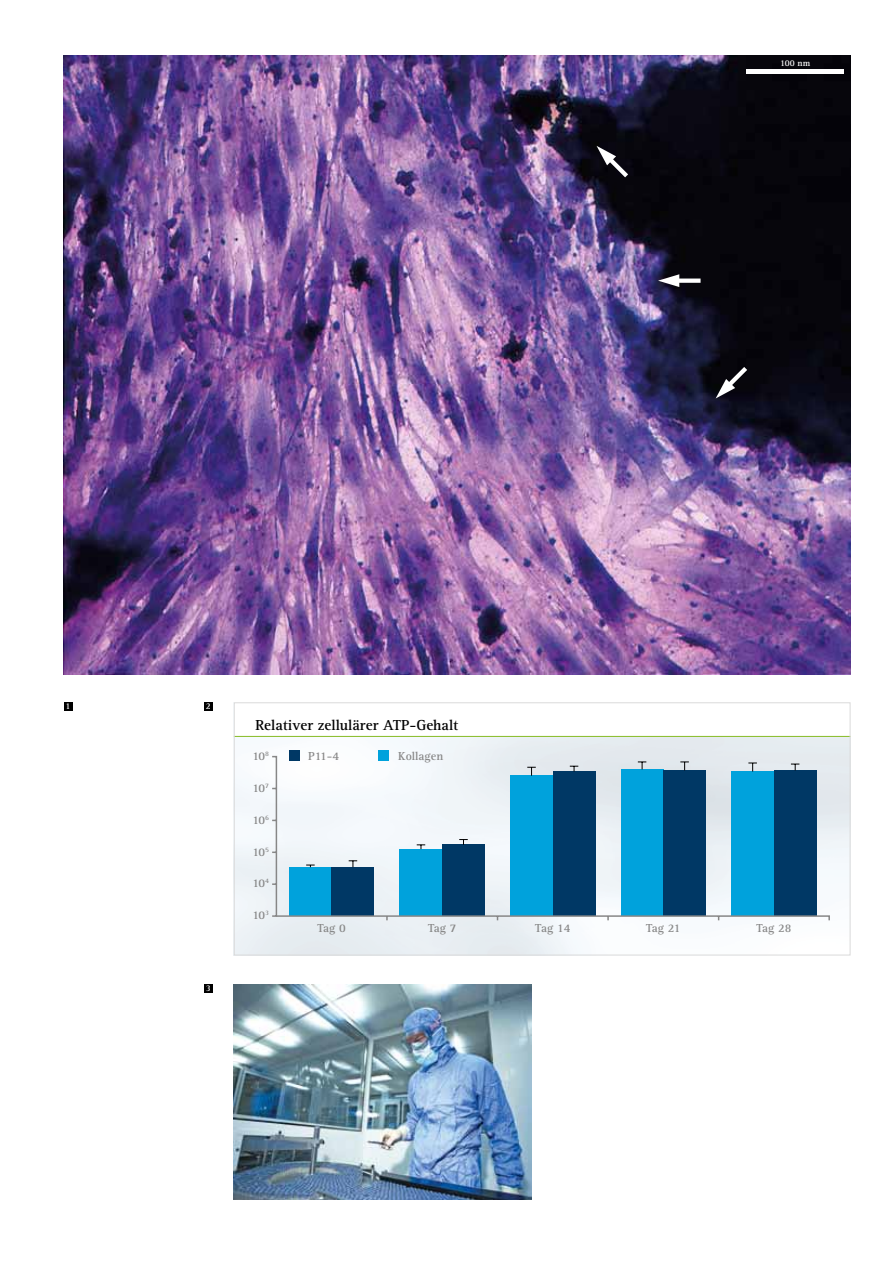
<style>
.page{position:relative;width:893px;height:1263px;background:#fff}
.page>*{position:absolute;margin:0;border:0;box-sizing:border-box;transform-origin:0 0}
.t1{font:700 15px "Rotis Serif Std";color:#000}
.t2{font:700 12px "Rotis Serif Std";color:#878787}
.t3{font:700 9px "Rotis Serif Std";color:#fff}
</style>
<div class="page">
<img style="left:64px;top:55px;width:786px;height:619px">
<img style="left:236px;top:737px;width:612px;height:216px">
<hr style="left:234px;top:736px;width:616px;height:1px;background:#86bc25">
<div style="left:271px;top:756px;width:6px;height:161px;border:2px solid #878787"></div>
<div style="left:289px;top:867px;width:43px;height:49px;background:#00a2dc"></div>
<div style="left:332px;top:867px;width:42px;height:49px;background:#003865"></div>
<svg style="left:306px;top:865px;width:9px;height:2px"></svg>
<svg style="left:349px;top:860px;width:8px;height:7px"></svg>
<div style="left:400px;top:849px;width:42px;height:67px;background:#00a2dc"></div>
<div style="left:442px;top:845px;width:43px;height:71px;background:#003865"></div>
<svg style="left:417px;top:844px;width:8px;height:5px"></svg>
<svg style="left:459px;top:839px;width:9px;height:6px"></svg>
<div style="left:510px;top:776px;width:43px;height:140px;background:#00a2dc"></div>
<div style="left:553px;top:771px;width:42px;height:145px;background:#003865"></div>
<svg style="left:527px;top:767px;width:9px;height:9px"></svg>
<svg style="left:570px;top:766px;width:8px;height:5px"></svg>
<div style="left:621px;top:769px;width:42px;height:147px;background:#00a2dc"></div>
<div style="left:663px;top:770px;width:43px;height:146px;background:#003865"></div>
<svg style="left:638px;top:761px;width:8px;height:8px"></svg>
<svg style="left:680px;top:761px;width:9px;height:9px"></svg>
<div style="left:731px;top:771px;width:43px;height:145px;background:#00a2dc"></div>
<div style="left:774px;top:770px;width:42px;height:146px;background:#003865"></div>
<svg style="left:748px;top:763px;width:9px;height:8px"></svg>
<svg style="left:791px;top:764px;width:8px;height:6px"></svg>
<div style="left:378px;top:750px;width:11px;height:11px;background:#00a2dc"></div>
<div style="left:289px;top:750px;width:11px;height:11px;background:#003865"></div>
<svg style="left:275px;top:914px;width:556px;height:8px"></svg>
<div style="left:234px;top:702px;width:616px;height:253px;border:1px solid #dadada"></div>
<img style="left:234px;top:984px;width:297px;height:215px">
<div style="left:204px;top:984px;width:9px;height:9px;background:#000"></div>
<div style="left:64px;top:702px;width:8px;height:9px;background:#000"></div>
<div style="left:204px;top:702px;width:9px;height:9px;background:#000"></div>
<hr style="left:746px;top:70px;width:98px;height:4px;background:#fff">
<svg style="left:596px;top:146px;width:32px;height:31px"></svg>
<svg style="left:658px;top:274px;width:43px;height:13px"></svg>
<svg style="left:716px;top:367px;width:31px;height:31px"></svg>
<p class="t3" style="left:780px;top:58px;width:32px">100 nm</p>
<p class="t3" style="left:66px;top:701px;width:7px">1</p>
<p class="t3" style="left:206px;top:701px;width:7px">2</p>
<p class="t3" style="left:206px;top:983px;width:7px">3</p>
<p class="t1" style="left:255px;top:716px;width:204px">Relativer zellulärer ATP-Gehalt</p>
<p class="t2" style="left:252px;top:749px;width:18px">10<sup>8</sup></p>
<p class="t2" style="left:252px;top:781px;width:18px">10<sup>7</sup></p>
<p class="t2" style="left:252px;top:812px;width:18px">10<sup>6</sup></p>
<p class="t2" style="left:252px;top:845px;width:18px">10<sup>5</sup></p>
<p class="t2" style="left:252px;top:876px;width:18px">10<sup>4</sup></p>
<p class="t2" style="left:252px;top:908px;width:18px">10<sup>3</sup></p>
<p class="t2" style="left:308px;top:749px;width:32px">P11-4</p>
<p class="t2" style="left:398px;top:749px;width:47px">Kollagen</p>
<p class="t2" style="left:317px;top:921px;width:30px">Tag 0</p>
<p class="t2" style="left:428px;top:921px;width:30px">Tag 7</p>
<p class="t2" style="left:535px;top:921px;width:37px">Tag 14</p>
<p class="t2" style="left:646px;top:921px;width:36px">Tag 21</p>
<p class="t2" style="left:756px;top:921px;width:37px">Tag 28</p>
</div>
